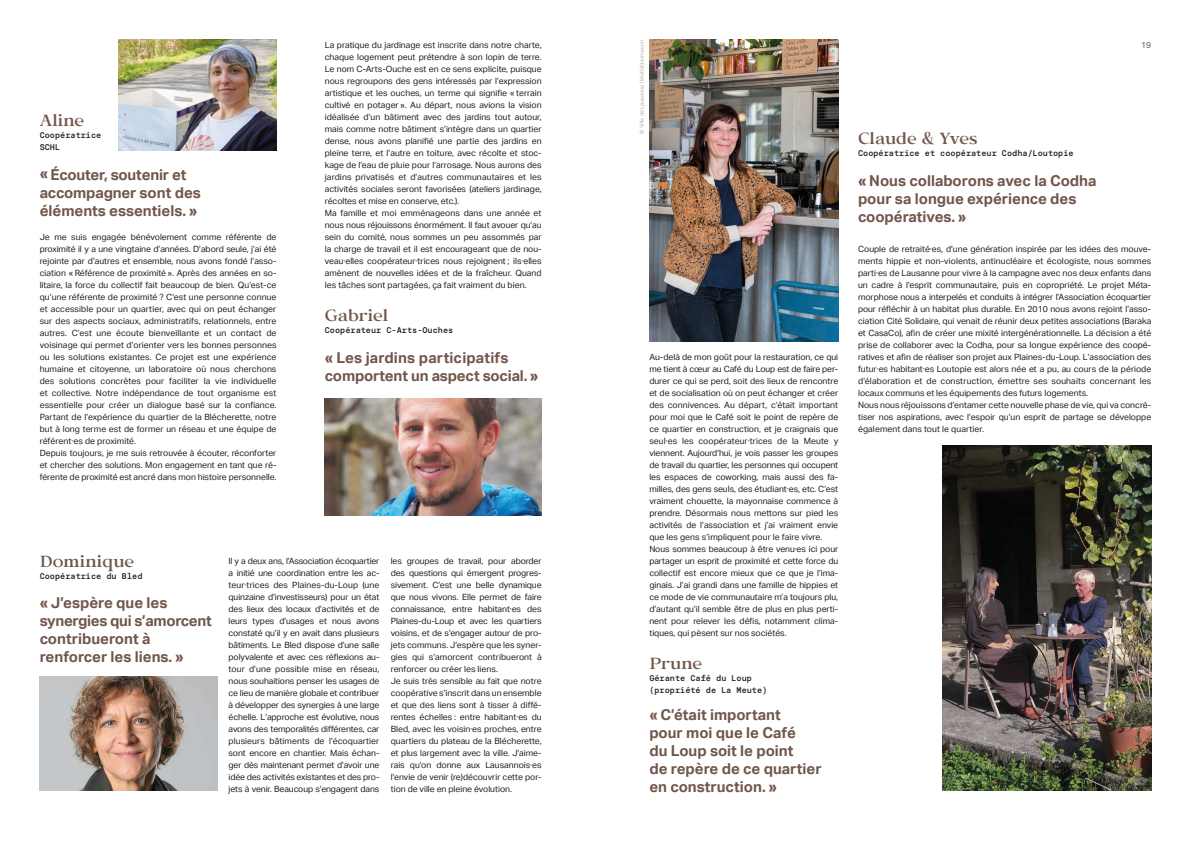
<style>
.page{position:relative;width:1191px;height:842px;background:#fff}
.page>*{position:absolute;margin:0;border:0;box-sizing:border-box;transform-origin:0 0}
.t1{font:500 16px "Bosca";letter-spacing:-.015em;color:#71564b}
.t2{font:700 15px/18px "Aktiv Grotesk";color:#71564b}
.t3{font:8.6px/12px "Aktiv Grotesk";color:#1d1d1b}
.t4{font:8.6px "Aktiv Grotesk";color:#71564b}
.t5{font:500 8.3px/12px "Basier Square Mono";color:#1d1d1b}
.t6{font:5.5px "Aktiv Grotesk";color:#b2b2b2}
</style>
<div class="page">
<img style="left:649px;top:40px;width:189px;height:301px">
<img style="left:325px;top:399px;width:216px;height:117px">
<img style="left:40px;top:676px;width:177px;height:115px">
<img style="left:942px;top:445px;width:209px;height:346px">
<img style="left:119px;top:40px;width:157px;height:110px">
<h1 class="t1" style="left:40px;top:111px;width:46px">Aline</h1>
<p class="t5" style="left:40px;top:129px;width:63px">Coopératrice<br>SCHL</p>
<h2 class="t2" style="left:40px;top:166px;width:163px">« Écouter, soutenir et accompagner sont des éléments essentiels. »</h2>
<p class="t3" style="left:40px;top:231px;width:238px">Je me suis engagée bénévolement comme référente de proximité il y a une vingtaine d’années. D’abord seule, j’ai été rejointe par d’autres et ensemble, nous avons fondé l’asso&shy;ciation « Référence de proximité ». Après des années en so&shy;litaire, la force du collectif fait beaucoup de bien. Qu’est-ce qu’une référente de proximité ? C’est une personne connue et accessible pour un quartier, avec qui on peut échanger sur des aspects sociaux, administratifs, relationnels, entre autres. C’est une écoute bienveillante et un contact de voisinage qui permet d’orienter vers les bonnes personnes ou les solutions existantes. Ce projet est une expérience humaine et citoyenne, un laboratoire où nous cherchons des solutions concrètes pour faciliter la vie individuelle et collective. Notre indépendance de tout organisme est essentielle pour créer un dialogue basé sur la confiance.<br>Partant de l’expérience du quartier de la Blécherette, notre but à long terme est de former un réseau et une équipe de référent·es de proximité.<br>Depuis toujours, je me suis retrouvée à écouter, réconforter et chercher des solutions. Mon engagement en tant que ré&shy;férente de proximité est ancré dans mon histoire personnelle.</p>
<p class="t3" style="left:325px;top:39px;width:218px">La pratique du jardinage est inscrite dans notre charte, chaque logement peut prétendre à son lopin de terre.<br>Le nom C-Arts-Ouche est en ce sens explicite, puisque nous regroupons des gens intéressés par l’expression artistique et les ouches, un terme qui signifie « terrain cultivé en potager ». Au départ, nous avions la vision idéalisée d’un bâtiment avec des jardins tout autour, mais comme notre bâtiment s’intègre dans un quartier dense, nous avons planifié une partie des jardins en pleine terre, et l’autre en toiture, avec récolte et stoc&shy;kage de l’eau de pluie pour l’arrosage. Nous aurons des jardins privatisés et d’autres communautaires et les activités sociales seront favorisées (ateliers jardinage, récoltes et mise en conserve, etc.).<br>Ma famille et moi emménageons dans une année et nous nous réjouissons énormément. Il faut avouer qu’au sein du comité, nous sommes un peu assommés par la charge de travail et il est encourageant que de nou&shy;veau·elles coopérateur·trices nous rejoignent ; ils·elles amènent de nouvelles idées et de la fraîcheur. Quand les tâches sont partagées, ça fait vraiment du bien.</p>
<h1 class="t1" style="left:325px;top:306px;width:65px">Gabriel</h1>
<p class="t5" style="left:325px;top:324px;width:130px">Coopérateur C-Arts-Ouches</p>
<h2 class="t2" style="left:325px;top:349px;width:215px">« Les jardins participatifs comportent un aspect social. »</h2>
<h1 class="t1" style="left:40px;top:552px;width:96px">Dominique</h1>
<p class="t5" style="left:40px;top:570px;width:104px">Coopératrice du Bled</p>
<h2 class="t2" style="left:40px;top:594px;width:173px">« J’espère que les synergies qui s’amorcent contribueront à renforcer les liens. »</h2>
<p class="t3" style="left:228px;top:555px;width:152px;text-align:justify">Il y a deux ans, l’Association écoquartier a initié une coordination entre les ac&shy;teur·trices des Plaines-du-Loup (une quinzaine d’investisseurs) pour un état des lieux des locaux d’activités et de leurs types d’usages et nous avons constaté qu’il y en avait dans plusieurs bâtiments. Le Bled dispose d’une salle polyvalente et avec ces réflexions au&shy;tour d’une possible mise en réseau, nous souhaitions penser les usages de ce lieu de manière globale et contribuer à développer des synergies à une large échelle. L’approche est évolutive, nous avons des temporalités différentes, car plusieurs bâtiments de l’écoquartier sont encore en chantier. Mais échan&shy;ger dès maintenant permet d’avoir une idée des activités existantes et des pro&shy;jets à venir. Beaucoup s’engagent dans</p>
<p class="t3" style="left:391px;top:555px;width:152px">les groupes de travail, pour aborder des questions qui émergent progres&shy;sivement. C’est une belle dynamique que nous vivons. Elle permet de faire connaissance, entre habitant·es des Plaines-du-Loup et avec les quartiers voisins, et de s’engager autour de pro&shy;jets communs. J’espère que les syner&shy;gies qui s’amorcent contribueront à renforcer ou créer les liens.<br>Je suis très sensible au fait que notre coopérative s’inscrit dans un ensemble et que des liens sont à tisser à diffé&shy;rentes échelles : entre habitant·es du Bled, avec les voisin·es proches, entre quartiers du plateau de la Blécherette, et plus largement avec la ville. J’aime&shy;rais qu’on donne aux Lausannois·es l’envie de venir (re)découvrir cette por&shy;tion de ville en pleine évolution.</p>
<p class="t6" style="left:638px;top:134px;width:95px;rotate:-90deg">© Ville de Lausanne | Mathilde Imesch</p>
<p class="t3" style="left:649px;top:351px;width:190px">Au-delà de mon goût pour la restauration, ce qui me tient à cœur au Café du Loup est de faire per&shy;durer ce qui se perd, soit des lieux de rencontre et de socialisation où on peut échanger et créer des connivences. Au départ, c’était important pour moi que le Café soit le point de repère de ce quartier en construction, et je craignais que seul·es les coopérateur·trices de la Meute y viennent. Aujourd’hui, je vois passer les groupes de travail du quartier, les personnes qui occupent les espaces de coworking, mais aussi des fa&shy;milles, des gens seuls, des étudiant·es, etc. C’est vraiment chouette, la mayonnaise commence à prendre. Désormais nous mettons sur pied les activités de l’association et j’ai vraiment envie que les gens s’impliquent pour le faire vivre.<br>Nous sommes beaucoup à être venu·es ici pour partager un esprit de proximité et cette force du collectif est encore mieux que ce que je l’ima&shy;ginais. J’ai grandi dans une famille de hippies et ce mode de vie communautaire m’a toujours plu, d’autant qu’il semble être de plus en plus perti&shy;nent pour relever les défis, notamment clima&shy;tiques, qui pèsent sur nos sociétés.</p>
<h1 class="t1" style="left:649px;top:654px;width:54px">Prune</h1>
<p class="t5" style="left:649px;top:672px;width:119px">Gérante Café du Loup (propriété de La Meute)</p>
<h2 class="t2" style="left:649px;top:706px;width:174px">« C’était important<br>pour moi que le Café<br>du Loup soit le point<br>de repère de ce quartier en construction. »</h2>
<p class="t4" style="left:1141px;top:40px;width:12px">19</p>
<h1 class="t1" style="left:858px;top:129px;width:121px">Claude &amp; Yves</h1>
<p class="t5" style="left:858px;top:147px;width:217px">Coopératrice et coopérateur Codha/Loutopie</p>
<h2 class="t2" style="left:858px;top:172px;width:240px">« Nous collaborons avec la Codha pour sa longue expérience des coopératives. »</h2>
<p class="t3" style="left:858px;top:243px;width:295px">Couple de retraité·es, d’une génération inspirée par les idées des mouve&shy;ments hippie et non-violents, antinucléaire et écologiste, nous sommes parti·es de Lausanne pour vivre à la campagne avec nos deux enfants dans un cadre à l’esprit communautaire, puis en copropriété. Le projet Méta&shy;morphose nous a interpelés et conduits à intégrer l’Association écoquartier pour réfléchir à un habitat plus durable. En 2010 nous avons rejoint l’asso&shy;ciation Cité Solidaire, qui venait de réunir deux petites associations (Baraka et CasaCo), afin de créer une mixité intergénérationnelle. La décision a été prise de collaborer avec la Codha, pour sa longue expérience des coopé&shy;ratives et afin de réaliser son projet aux Plaines-du-Loup. L’association des futur·es habitant·es Loutopie est alors née et a pu, au cours de la période d’élaboration et de construction, émettre ses souhaits concernant les locaux communs et les équipements des futurs logements.<br>Nous nous réjouissons d’entamer cette nouvelle phase de vie, qui va concré&shy;tiser nos aspirations, avec l’espoir qu’un esprit de partage se développe également dans tout le quartier.</p>
</div>
